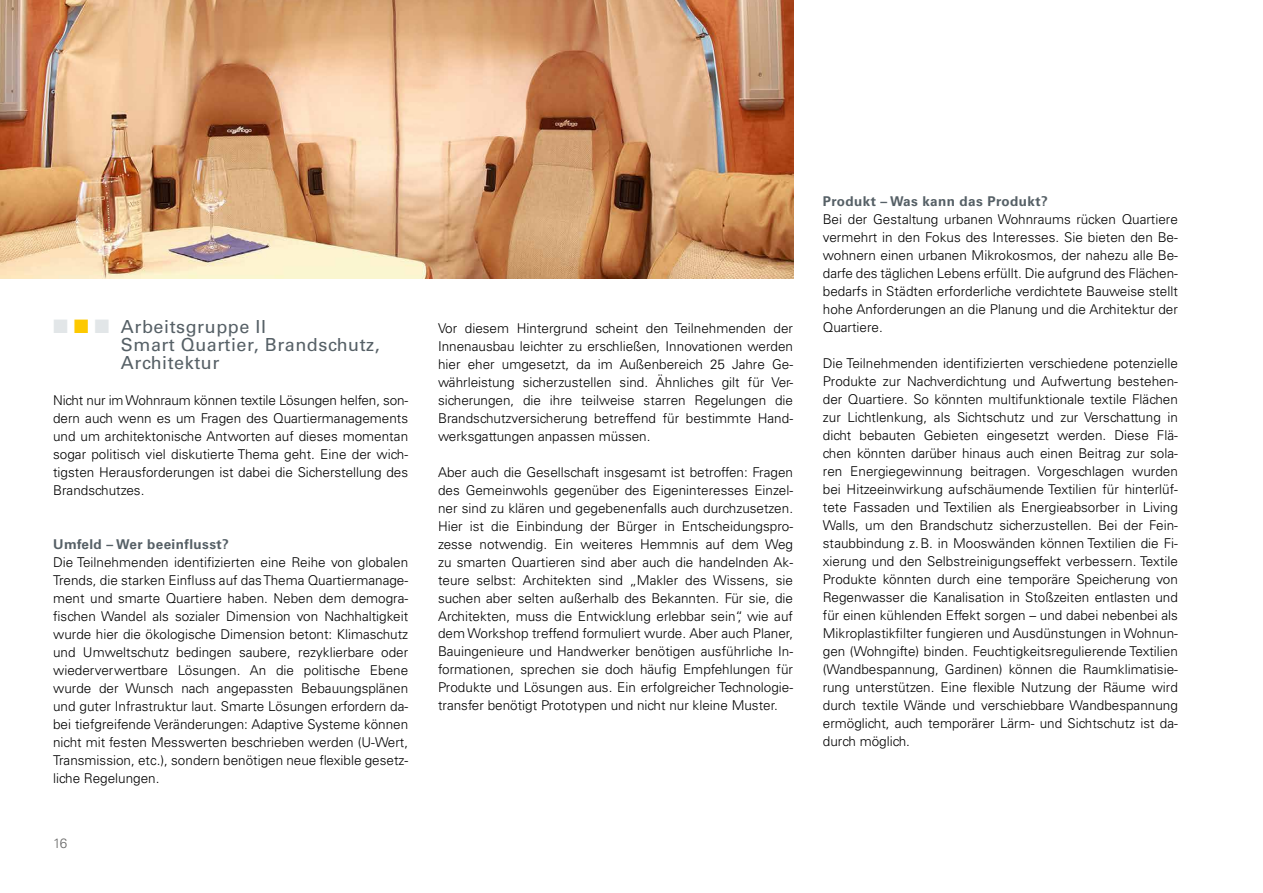
<style>
.page{position:relative;width:1263px;height:893px;background:#fff}
.page>*{position:absolute;margin:0;border:0;box-sizing:border-box;transform-origin:0 0}
.t1{font:18px/18px "Univers LT Std";letter-spacing:.03em;color:#566066}
.t2{font:300 13.5px/18px "Univers LT Std";color:#000;text-align:justify}
.t3{font:700 13.5px "Univers LT Std";letter-spacing:.03em;color:#566066}
.t4{font:300 13.5px "Univers LT Std";color:#686867}
</style>
<div class="page">
<img style="left:0;top:0;width:793px;height:279px">
<h1 class="t1" style="left:121px;top:317px;width:260px">Arbeitsgruppe II<br>Smart Quartier, Brandschutz,<br>Architektur</h1>
<p class="t2" style="left:53px;top:391px;width:357px">Nicht nur im Wohnraum können textile Lösungen helfen, son&shy;dern auch wenn es um Fragen des Quartiermanagements und um architektonische Antworten auf dieses momentan sogar politisch viel diskutierte Thema geht. Eine der wich&shy;tigsten Herausforderungen ist dabei die Sicherstellung des Brandschutzes.</p>
<p class="t3" style="left:53px;top:536px;width:177px">Umfeld – Wer beeinflusst?</p>
<p class="t2" style="left:53px;top:553px;width:357px">Die Teilnehmenden identifizierten eine Reihe von globalen Trends, die starken Einfluss auf das Thema Quartiermanage&shy;ment und smarte Quartiere haben. Neben dem demogra&shy;fischen Wandel als sozialer Dimension von Nachhaltigkeit wurde hier die ökologische Dimension betont: Klimaschutz und Umweltschutz bedingen saubere, rezyklierbare oder wiederverwertbare Lösungen. An die politische Ebene wurde der Wunsch nach angepassten Bebauungsplänen und guter Infrastruktur laut. Smarte Lösungen erfordern da&shy;bei tiefgreifende Veränderungen: Adaptive Systeme können nicht mit festen Messwerten beschrieben werden (U-Wert, Transmission, etc.), sondern benötigen neue flexible gesetz&shy;liche Regelungen.</p>
<p class="t4" style="left:53px;top:835px;width:16px">16</p>
<p class="t2" style="left:438px;top:319px;width:357px">Vor diesem Hintergrund scheint den Teilnehmenden der Innenausbau leichter zu erschließen, Innovationen werden hier eher umgesetzt, da im Außenbereich 25 Jahre Ge&shy;währleistung sicherzustellen sind. Ähnliches gilt für Ver&shy;sicherungen, die ihre teilweise starren Regelungen die Brandschutzversicherung betreffend für bestimmte Hand&shy;werksgattungen anpassen müssen.</p>
<p class="t2" style="left:438px;top:463px;width:357px">Aber auch die Gesellschaft insgesamt ist betroffen: Fragen des Gemeinwohls gegenüber des Eigeninteresses Einzel&shy;ner sind zu klären und gegebenenfalls auch durchzusetzen.<br>Hier ist die Einbindung der Bürger in Entscheidungspro&shy;zesse notwendig. Ein weiteres Hemmnis auf dem Weg zu smarten Quartieren sind aber auch die handelnden Ak&shy;teure selbst: Architekten sind „Makler des Wissens, sie suchen aber selten außerhalb des Bekannten. Für sie, die Architekten, muss die Entwicklung erlebbar sein“, wie auf dem Workshop treffend formuliert wurde. Aber auch Planer, Bauingenieure und Handwerker benötigen ausführliche In&shy;formationen, sprechen sie doch häufig Empfehlungen für Produkte und Lösungen aus. Ein erfolgreicher Technologie&shy;transfer benötigt Prototypen und nicht nur kleine Muster.</p>
<p class="t3" style="left:823px;top:194px;width:226px">Produkt – Was kann das Produkt?</p>
<p class="t2" style="left:823px;top:211px;width:357px">Bei der Gestaltung urbanen Wohnraums rücken Quartiere vermehrt in den Fokus des Interesses. Sie bieten den Be&shy;wohnern einen urbanen Mikrokosmos, der nahezu alle Be&shy;darfe des täglichen Lebens erfüllt. Die aufgrund des Flächen&shy;bedarfs in Städten erforderliche verdichtete Bauweise stellt hohe Anforderungen an die Planung und die Architektur der Quartiere.</p>
<p class="t2" style="left:823px;top:355px;width:357px">Die Teilnehmenden identifizierten verschiedene potenzielle Produkte zur Nachverdichtung und Aufwertung bestehen&shy;der Quartiere. So könnten multifunktionale textile Flächen zur Lichtlenkung, als Sichtschutz und zur Verschattung in dicht bebauten Gebieten eingesetzt werden. Diese Flä&shy;chen könnten darüber hinaus auch einen Beitrag zur sola&shy;ren Energiegewinnung beitragen. Vorgeschlagen wurden bei Hitzeeinwirkung aufschäumende Textilien für hinterlüf&shy;tete Fassaden und Textilien als Energieabsorber in Living Walls, um den Brandschutz sicherzustellen. Bei der Fein&shy;staubbindung z.B. in Mooswänden können Textilien die Fi&shy;xierung und den Selbstreinigungseffekt verbessern. Textile Produkte könnten durch eine temporäre Speicherung von Regenwasser die Kanalisation in Stoßzeiten entlasten und für einen kühlenden Effekt sorgen – und dabei nebenbei als Mikroplastikfilter fungieren und Ausdünstungen in Wohnun&shy;gen (Wohngifte) binden. Feuchtigkeitsregulierende Textilien (Wandbespannung, Gardinen) können die Raumklimatisie&shy;rung unterstützen. Eine flexible Nutzung der Räume wird durch textile Wände und verschiebbare Wandbespannung ermöglicht, auch temporärer Lärm- und Sichtschutz ist da&shy;durch möglich.</p>
</div>
